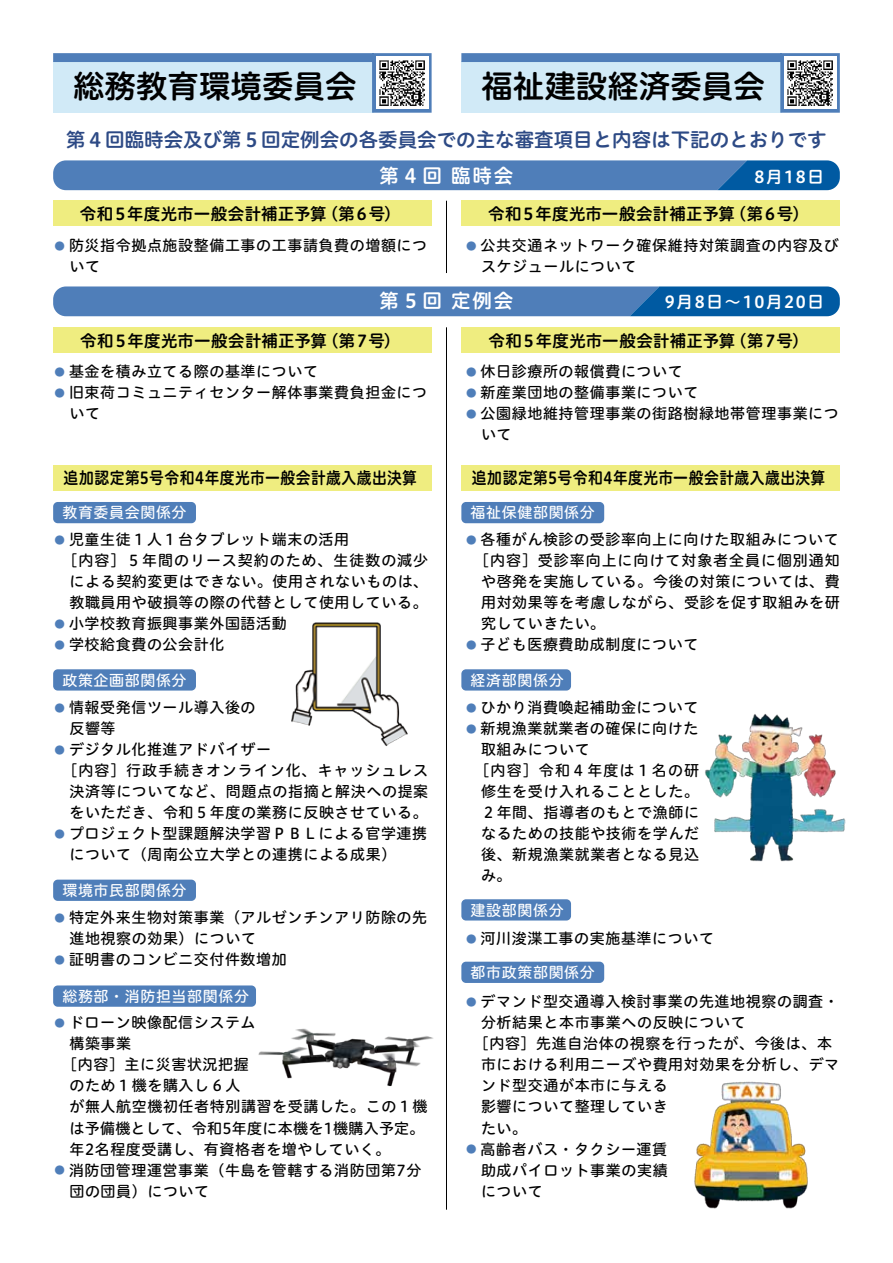
<style>
.page{position:relative;width:893px;height:1263px;background:#fff}
.page>*{position:absolute;margin:0;border:0;box-sizing:border-box;transform-origin:0 0}
.t1{font:31.5px "Hiragino UD Sans R Std N W6";color:#000}
.t2{font:19.5px "Hiragino UD Sans R Std N W6";color:#2d4a85}
.t3{font:19.5px "Hiragino UD Sans R Std N W6";letter-spacing:.1em;color:#fff}
.t4{font:16.5px "Hiragino UD Sans R Std N W6";letter-spacing:.01em;color:#000}
.t5{font:16.5px "Hiragino UD Sans R Std N W6";letter-spacing:.03em;color:#000;scale:.9 1}
.t6{font:16.5px "Hiragino UD Sans R Std N W6";letter-spacing:.1em;color:#fff}
.t7{font:15px/21px "Hiragino UD Sans R Std N W5";letter-spacing:.04em;color:#000}
.t8{font:15px "Hiragino UD Sans R Std N W5";letter-spacing:.06em;color:#000}
.t9{font:15px "Hiragino UD Sans R Std N W5";letter-spacing:.04em;color:#fff}
.t10{font:15px "Hiragino UD Sans R Std N W5";letter-spacing:.02em;color:#000}
.t11{font:15px "Hiragino UD Sans R Std N W5";letter-spacing:.075em;color:#000}
.s1{font-size:10.5px;color:#4f7eb9}
</style>
<div class="page">
<svg style="left:53px;top:160px;width:787px;height:30px;background:#487bb7"></svg>
<svg style="left:53px;top:286px;width:787px;height:30px;background:#3f78b5"></svg>
<div style="left:461px;top:201px;width:379px;height:25px;background:#efed80"></div>
<div style="left:53px;top:201px;width:379px;height:25px;background:#efed80"></div>
<div style="left:461px;top:465px;width:379px;height:25px;background:#efed80"></div>
<div style="left:53px;top:465px;width:379px;height:25px;background:#efed80"></div>
<div style="left:461px;top:327px;width:379px;height:26px;background:#efed80"></div>
<div style="left:53px;top:327px;width:379px;height:26px;background:#efed80"></div>
<svg style="left:53px;top:53px;width:379px;height:60px;background:#bad6eb"></svg>
<svg style="left:461px;top:53px;width:379px;height:60px;background:#bad6eb"></svg>
<hr style="left:446px;top:201px;width:1px;height:72px;background:#000">
<hr style="left:446px;top:327px;width:1px;height:883px;background:#000">
<div style="left:53px;top:502px;width:143px;height:21px;background:#4f7eb9;border-radius:5px"></div>
<div style="left:461px;top:502px;width:143px;height:21px;background:#4f7eb9;border-radius:5px"></div>
<div style="left:461px;top:962px;width:143px;height:21px;background:#4f7eb9;border-radius:5px"></div>
<div style="left:53px;top:669px;width:143px;height:21px;background:#4f7eb9;border-radius:5px"></div>
<div style="left:461px;top:669px;width:110px;height:21px;background:#4f7eb9;border-radius:5px"></div>
<div style="left:53px;top:880px;width:143px;height:21px;background:#4f7eb9;border-radius:5px"></div>
<div style="left:53px;top:985px;width:203px;height:22px;background:#4f7eb9;border-radius:5px"></div>
<div style="left:461px;top:899px;width:110px;height:21px;background:#4f7eb9;border-radius:5px"></div>
<img style="left:694px;top:1081px;width:114px;height:128px">
<img style="left:705px;top:713px;width:140px;height:149px">
<img style="left:291px;top:622px;width:117px;height:124px">
<img style="left:248px;top:985px;width:186px;height:102px">
<img style="left:784px;top:57px;width:52px;height:52px">
<img style="left:376px;top:57px;width:52px;height:52px">
<h1 class="t1" style="left:73px;top:62px;width:285px">総務教育環境委員会</h1>
<h1 class="t1" style="left:481px;top:62px;width:285px">福祉建設経済委員会</h1>
<h2 class="t2" style="left:66px;top:125px;width:762px">第４回臨時会及び第５回定例会の各委員会での主な審査項目と内容は下記のとおりです</h2>
<h2 class="t3" style="left:380px;top:161px;width:135px">第４回 臨時会</h2>
<p class="t6" style="left:754px;top:164px;width:71px">8月18日</p>
<p class="t4" style="left:80px;top:201px;width:322px">令和５年度光市一般会計補正予算（第６号）</p>
<p class="t4" style="left:488px;top:201px;width:322px">令和５年度光市一般会計補正予算（第６号）</p>
<p class="t7" style="left:69px;top:234px;width:359px;text-indent:-15px"><span class="s1">●</span> 防災指令拠点施設整備工事の工事請負費の増額について</p>
<p class="t7" style="left:481px;top:234px;width:359px;text-indent:-15px"><span class="s1">●</span> 公共交通ネットワーク確保維持対策調査の内容及びスケジュールについて</p>
<h2 class="t3" style="left:380px;top:286px;width:135px">第５回 定例会</h2>
<p class="t6" style="left:665px;top:290px;width:161px">9月8日～10月20日</p>
<p class="t4" style="left:80px;top:328px;width:322px">令和５年度光市一般会計補正予算（第７号）</p>
<p class="t4" style="left:488px;top:328px;width:322px">令和５年度光市一般会計補正予算（第７号）</p>
<p class="t7" style="left:54px;top:360px;width:265px"><span class="s1">●</span> 基金を積み立てる際の基準について</p>
<p class="t7" style="left:69px;top:381px;width:359px;text-indent:-15px"><span class="s1">●</span> 旧束荷コミュニティセンター解体事業費負担金について</p>
<p class="t7" style="left:466px;top:360px;width:218px"><span class="s1">●</span> 休日診療所の報償費について</p>
<p class="t7" style="left:466px;top:381px;width:234px"><span class="s1">●</span> 新産業団地の整備事業について</p>
<p class="t7" style="left:481px;top:402px;width:359px;text-indent:-15px"><span class="s1">●</span> 公園緑地維持管理事業の街路樹緑地帯管理事業について</p>
<p class="t5" style="left:64px;top:466px;width:394px">追加認定第5号令和4年度光市一般会計歳入歳出決算</p>
<p class="t5" style="left:472px;top:466px;width:394px">追加認定第5号令和4年度光市一般会計歳入歳出決算</p>
<p class="t9" style="left:62px;top:501px;width:126px">教育委員会関係分</p>
<p class="t9" style="left:471px;top:501px;width:126px">福祉保健部関係分</p>
<p class="t7" style="left:54px;top:528px;width:296px"><span class="s1">●</span> 児童生徒１人１台タブレット端末の活用</p>
<p class="t8" style="left:63px;top:549px;width:367px">［内容］５年間のリース契約のため、生徒数の減少</p>
<p class="t7" style="left:69px;top:570px;width:360px">による契約変更はできない。使用されないものは、</p>
<p class="t7" style="left:69px;top:591px;width:360px">教職員用や破損等の際の代替として使用している。</p>
<p class="t7" style="left:54px;top:612px;width:234px"><span class="s1">●</span> 小学校教育振興事業外国語活動</p>
<p class="t7" style="left:54px;top:633px;width:171px"><span class="s1">●</span> 学校給食費の公会計化</p>
<p class="t7" style="left:466px;top:528px;width:374px"><span class="s1">●</span> 各種がん検診の受診率向上に向けた取組みについて</p>
<p class="t8" style="left:474px;top:549px;width:367px">［内容］受診率向上に向けて対象者全員に個別通知</p>
<p class="t7" style="left:481px;top:570px;width:360px">や啓発を実施している。今後の対策については、費</p>
<p class="t7" style="left:481px;top:591px;width:360px">用対効果等を考慮しながら、受診を促す取組みを研</p>
<p class="t7" style="left:481px;top:612px;width:126px">究していきたい。</p>
<p class="t7" style="left:466px;top:633px;width:234px"><span class="s1">●</span> 子ども医療費助成制度について</p>
<p class="t9" style="left:62px;top:668px;width:126px">政策企画部関係分</p>
<p class="t9" style="left:471px;top:668px;width:94px">経済部関係分</p>
<p class="t7" style="left:69px;top:696px;width:188px;text-indent:-15px"><span class="s1">●</span> 情報受発信ツール導入後の反響等</p>
<p class="t7" style="left:54px;top:738px;width:218px"><span class="s1">●</span> デジタル化推進アドバイザー</p>
<p class="t8" style="left:63px;top:759px;width:367px">［内容］行政手続きオンライン化、キャッシュレス</p>
<p class="t7" style="left:69px;top:780px;width:360px">決済等についてなど、問題点の指摘と解決への提案</p>
<p class="t7" style="left:69px;top:801px;width:360px">をいただき、令和５年度の業務に反映させている。</p>
<p class="t7" style="left:69px;top:822px;width:359px;text-indent:-15px"><span class="s1">●</span> プロジェクト型課題解決学習ＰＢＬによる官学連携について（周南公立大学との連携による成果）</p>
<p class="t9" style="left:62px;top:879px;width:126px">環境市民部関係分</p>
<p class="t7" style="left:69px;top:906px;width:359px;text-indent:-15px"><span class="s1">●</span> 特定外来生物対策事業（アルゼンチンアリ防除の先進地視察の効果）について</p>
<p class="t7" style="left:54px;top:948px;width:234px"><span class="s1">●</span> 証明書のコンビニ交付件数増加</p>
<p class="t9" style="left:62px;top:985px;width:188px">総務部・消防担当部関係分</p>
<p class="t7" style="left:54px;top:1011px;width:203px"><span class="s1">●</span> ドローン映像配信システム</p>
<p class="t7" style="left:69px;top:1032px;width:63px">構築事業</p>
<p class="t7" style="left:62px;top:1053px;width:188px">［内容］主に災害状況把握</p>
<p class="t7" style="left:69px;top:1074px;width:173px">のため１機を購入し６人</p>
<p class="t7" style="left:69px;top:1095px;width:360px">が無人航空機初任者特別講習を受講した。この１機</p>
<p class="t10" style="left:69px;top:1116px;width:357px">は予備機として、令和5年度に本機を1機購入予定。</p>
<p class="t7" style="left:69px;top:1137px;width:323px">年2名程度受講し、有資格者を増やしていく。</p>
<p class="t7" style="left:69px;top:1158px;width:353px;text-indent:-15px"><span class="s1">●</span> 消防団管理運営事業（牛島を管轄する消防団第7分団の団員）について</p>
<p class="t7" style="left:466px;top:696px;width:234px"><span class="s1">●</span> ひかり消費喚起補助金について</p>
<p class="t7" style="left:466px;top:717px;width:234px"><span class="s1">●</span> 新規漁業就業者の確保に向けた</p>
<p class="t7" style="left:481px;top:738px;width:110px">取組みについて</p>
<p class="t11" style="left:474px;top:759px;width:226px">［内容］令和４年度は１名の研</p>
<p class="t7" style="left:481px;top:780px;width:219px">修生を受け入れることとした。</p>
<p class="t7" style="left:481px;top:801px;width:219px">２年間、指導者のもとで漁師に</p>
<p class="t7" style="left:481px;top:822px;width:219px">なるための技能や技術を学んだ</p>
<p class="t7" style="left:481px;top:843px;width:219px">後、新規漁業就業者となる見込</p>
<p class="t7" style="left:481px;top:864px;width:32px">み。</p>
<p class="t9" style="left:471px;top:898px;width:94px">建設部関係分</p>
<p class="t7" style="left:466px;top:927px;width:249px"><span class="s1">●</span> 河川浚渫工事の実施基準について</p>
<p class="t9" style="left:471px;top:961px;width:126px">都市政策部関係分</p>
<p class="t7" style="left:466px;top:990px;width:374px"><span class="s1">●</span> デマンド型交通導入検討事業の先進地視察の調査・</p>
<p class="t7" style="left:481px;top:1011px;width:266px">分析結果と本市事業への反映について</p>
<p class="t7" style="left:474px;top:1032px;width:360px">［内容］先進自治体の視察を行ったが、今後は、本</p>
<p class="t7" style="left:481px;top:1053px;width:360px">市における利用ニーズや費用対効果を分析し、デマ</p>
<p class="t7" style="left:481px;top:1074px;width:188px">ンド型交通が本市に与える</p>
<p class="t7" style="left:481px;top:1095px;width:188px">影響について整理していき</p>
<p class="t7" style="left:481px;top:1116px;width:48px">たい。</p>
<p class="t7" style="left:481px;top:1137px;width:188px;text-align:justify;text-indent:-15px"><span class="s1">●</span> 高齢者バス・タクシー運賃助成パイロット事業の実績について</p>
</div>
